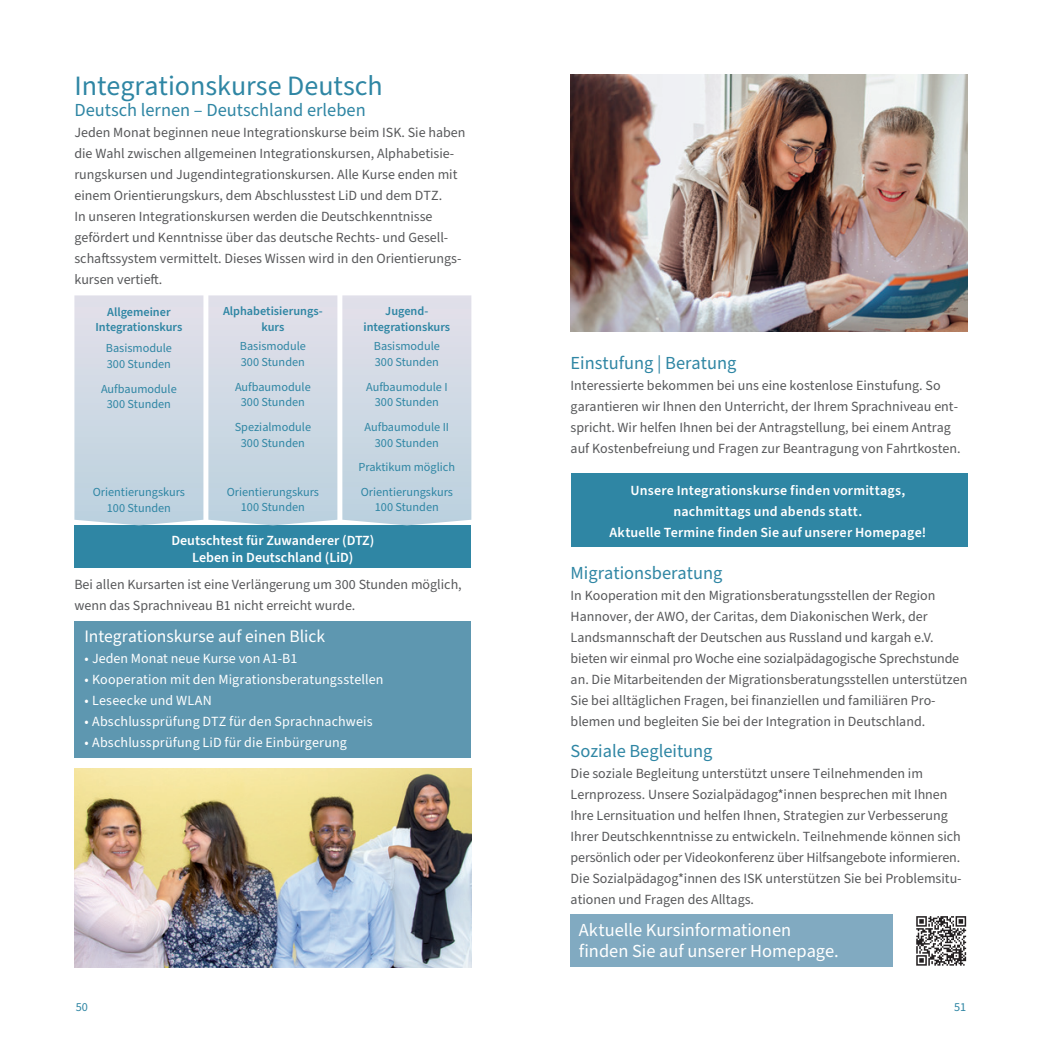
<style>
.page{position:relative;width:1042px;height:1042px;background:#fff}
.page>*{position:absolute;margin:0;border:0;box-sizing:border-box;transform-origin:0 0}
.t1{font:28px "Source Sans Pro";color:#2f86a4}
.t2{font:18.38px "Source Sans Pro";color:#2f86a4}
.t3{font:18.38px/21px "Source Sans Pro";color:#fff}
.t4{font:17.5px "Source Sans Pro";color:#fff}
.t5{font:14px/21px "Source Sans Pro";color:#57585a}
.t6{font:14px "Source Sans Pro";letter-spacing:.01em;color:#fff}
.t7{font:600 14px/21px "Source Sans Pro";letter-spacing:.01em;color:#fff;text-align:center}
.t8{font:12.25px/15.8px "Source Sans Pro";color:#2f86a4;text-align:center}
.t9{font:600 12.25px/15.8px "Source Sans Pro";color:#2f86a4;text-align:center}
</style>
<div class="page">
<img style="left:74px;top:768px;width:397px;height:199px">
<div style="left:570px;top:914px;width:323px;height:53px;background:#81aac1"></div>
<svg style="left:916px;top:916px;width:51px;height:50px"></svg>
<svg style="left:916px;top:916px;width:50px;height:49px"></svg>
<div style="left:74px;top:525px;width:397px;height:42px;background:#2f86a4"></div>
<svg style="left:74px;top:295px;width:397px;height:230px;background:#d0dae5"></svg>
<div style="left:74px;top:621px;width:397px;height:136px;background:#5e97b0"></div>
<div style="left:570px;top:473px;width:397px;height:74px;background:#2f86a4"></div>
<img style="left:570px;top:74px;width:397px;height:258px">
<h1 class="t1" style="left:74px;top:67px;width:310px">Integrationskurse Deutsch</h1>
<h2 class="t2" style="left:74px;top:98px;width:293px">Deutsch lernen – Deutschland erleben</h2>
<p class="t5" style="left:74px;top:123px;width:392px">Jeden Monat beginnen neue Integrationskurse beim ISK. Sie haben die Wahl zwischen allgemeinen Integrationskursen, Alphabetisie&shy;rungskursen und Jugendintegrationskursen. Alle Kurse enden mit einem Orientierungskurs, dem Abschlusstest LiD und dem DTZ.<br>In unseren Integrationskursen werden die Deutschkenntnisse gefördert und Kenntnisse über das deutsche Rechts- und Gesell&shy;schaftssystem vermittelt. Dieses Wissen wird in den Orientierungs&shy;kursen vertieft.</p>
<p class="t9" style="left:223px;top:304px;width:101px">Alphabetisierungs&shy;kurs</p>
<p class="t8" style="left:240px;top:339px;width:68px;text-align:left">Basismodule<br>300 Stunden</p>
<p class="t8" style="left:235px;top:379px;width:77px">Aufbaumodule<br>300 Stunden</p>
<p class="t8" style="left:235px;top:419px;width:78px">Spezialmodule<br>300 Stunden</p>
<p class="t9" style="left:363px;top:304px;width:88px">Jugend&shy;integrationskurs</p>
<p class="t8" style="left:374px;top:339px;width:68px;text-align:left">Basismodule<br>300 Stunden</p>
<p class="t8" style="left:366px;top:379px;width:83px">Aufbaumodule I<br>300 Stunden</p>
<p class="t8" style="left:364px;top:419px;width:86px">Aufbaumodule II<br>300 Stunden</p>
<p class="t8" style="left:358px;top:455px;width:98px;line-height:24.5px;text-align:left">Praktikum möglich<br>Orientierungskurs</p>
<p class="t8" style="left:375px;top:500px;width:66px">100 Stunden</p>
<p class="t7" style="left:171px;top:532px;width:204px;line-height:16.8px">Deutschtest für Zuwanderer (DTZ)<br>Leben in Deutschland (LiD)</p>
<p class="t9" style="left:95px;top:304px;width:88px">Allgemeiner<br>Integrationskurs</p>
<p class="t8" style="left:106px;top:341px;width:68px;text-align:left">Basismodule<br>300 Stunden</p>
<p class="t8" style="left:101px;top:381px;width:77px">Aufbaumodule<br>300 Stunden</p>
<p class="t8" style="left:227px;top:484px;width:94px">Orientierungskurs<br>100 Stunden</p>
<p class="t8" style="left:93px;top:484px;width:94px">Orientierungskurs<br>100 Stunden</p>
<p class="t5" style="left:74px;top:574px;width:389px">Bei allen Kursarten ist eine Verlängerung um 300 Stunden möglich, wenn das Sprachniveau B1 nicht erreicht wurde.</p>
<p class="t4" style="left:84px;top:624px;width:242px">Integrationskurse auf einen Blick</p>
<p class="t6" style="left:84px;top:648px;width:214px">• Jeden Monat neue Kurse von A1-B1</p>
<p class="t6" style="left:84px;top:669px;width:301px">• Kooperation mit den Migrationsberatungsstellen</p>
<p class="t6" style="left:84px;top:690px;width:129px">• Leseecke und WLAN</p>
<p class="t6" style="left:84px;top:711px;width:290px">• Abschlussprüfung DTZ für den Sprachnachweis</p>
<p class="t6" style="left:84px;top:732px;width:264px">• Abschlussprüfung LiD für die Einbürgerung</p>
<h2 class="t2" style="left:570px;top:350px;width:167px">Einstufung | Beratung</h2>
<p class="t5" style="left:570px;top:375px;width:391px">Interessierte bekommen bei uns eine kostenlose Einstufung. So garantieren wir Ihnen den Unterricht, der Ihrem Sprachniveau ent&shy;spricht. Wir helfen Ihnen bei der Antragstellung, bei einem Antrag auf Kostenbefreiung und Fragen zur Beantragung von Fahrtkosten.</p>
<p class="t7" style="left:609px;top:480px;width:318px">Unsere Integrationskurse finden vormittags, nachmittags und abends statt.<br>Aktuelle Termine finden Sie auf unserer Homepage!</p>
<h2 class="t2" style="left:570px;top:560px;width:153px">Migrationsberatung</h2>
<p class="t5" style="left:570px;top:585px;width:398px">In Kooperation mit den Migrationsberatungsstellen der Region Hannover, der AWO, der Caritas, dem Diakonischen Werk, der Landsmannschaft der Deutschen aus Russland und kargah e.V. bieten wir einmal pro Woche eine sozialpädagogische Sprechstunde an. Die Mitarbeitenden der Migrationsberatungsstellen unterstützen Sie bei alltäglichen Fragen, bei finanziellen und familiären Pro&shy;blemen und begleiten Sie bei der Integration in Deutschland.</p>
<h2 class="t2" style="left:570px;top:739px;width:143px">Soziale Begleitung</h2>
<p class="t5" style="left:570px;top:763px;width:392px">Die soziale Begleitung unterstützt unsere Teilnehmenden im Lernprozess. Unsere Sozialpädagog*innen besprechen mit Ihnen Ihre Lernsituation und helfen Ihnen, Strategien zur Verbesserung Ihrer Deutschkenntnisse zu entwickeln. Teilnehmende können sich persönlich oder per Videokonferenz über Hilfsangebote informieren.<br>Die Sozialpädagog*innen des ISK unterstützen Sie bei Problemsitu&shy;ationen und Fragen des Alltags.</p>
<h2 class="t3" style="left:579px;top:919px;width:262px">Aktuelle Kursinformationen finden Sie auf unserer Homepage.</h2>
<p class="t8" style="left:76px;top:999px;width:14px">50</p>
<p class="t8" style="left:954px;top:999px;width:14px">51</p>
</div>
